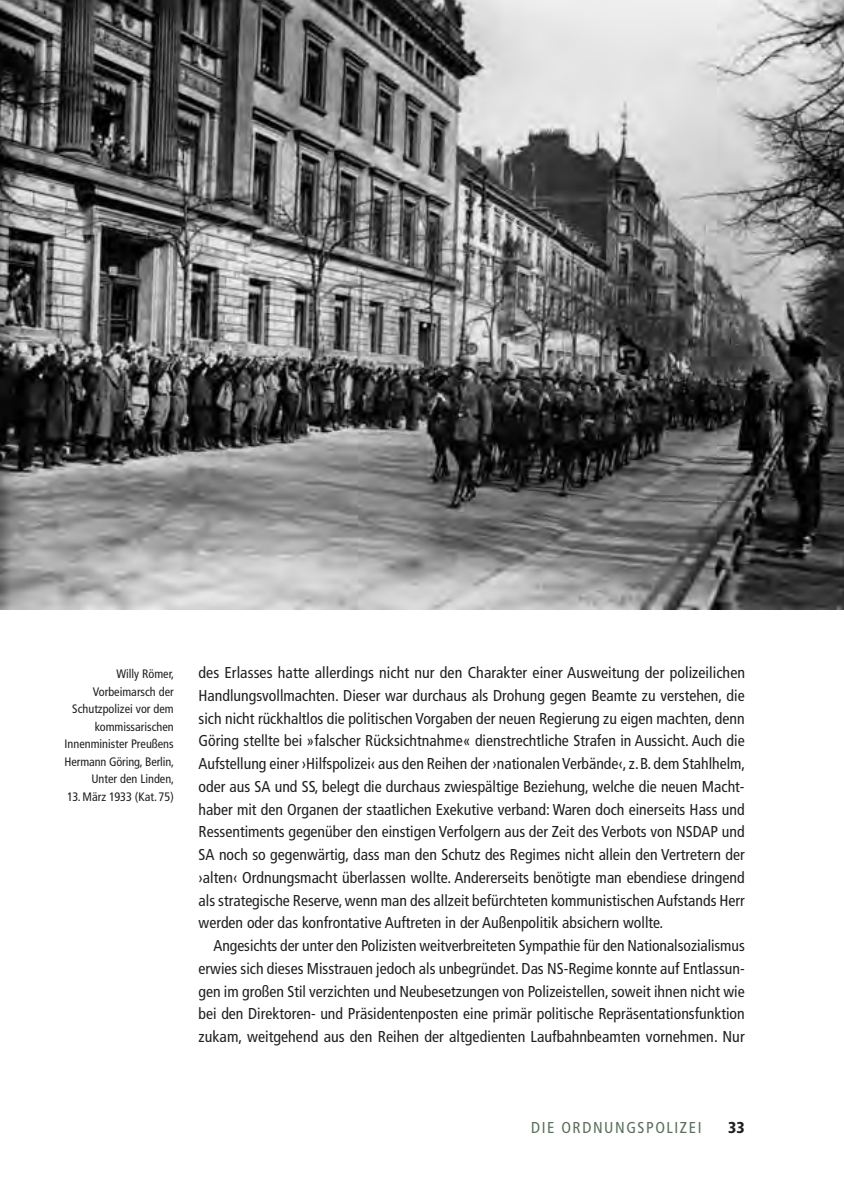
<style>
.page{position:relative;width:844px;height:1191px;background:#fff}
.page>*{position:absolute;margin:0;border:0;box-sizing:border-box;transform-origin:0 0}
.t1{font:condensed 15.75px/22.8px "Frutiger";color:#231f20}
.t2{font:condensed 15.75px "Frutiger";letter-spacing:.1em;color:#586f59}
.t3{font:900 condensed 15.75px "Frutiger";color:#231f20}
.t4{font:condensed 12.25px/17.5px "Frutiger";color:#231f20;text-align:right}
</style>
<div class="page">
<img style="left:0;top:0;width:843px;height:610px">
<p class="t4" style="left:64px;top:665px;width:111px">Willy Römer,<br>Vorbeimarsch der<br>Schutzpolizei vor dem kommissarischen<br>Innenminister Preußens<br>Hermann Göring, Berlin,<br>Unter den Linden,<br>13.März 1933 (Kat. 75)</p>
<p class="t1" style="left:198px;top:661px;width:548px">des Erlasses hatte allerdings nicht nur den Charakter einer Ausweitung der polizeilichen Handlungsvollmachten. Dieser war durchaus als Drohung gegen Beamte zu verstehen, die sich nicht rückhaltlos die politischen Vorgaben der neuen Regierung zu eigen machten, denn Göring stellte bei »falscher Rücksichtnahme« dienstrechtliche Strafen in Aussicht. Auch die Aufstellung einer ›Hilfspolizei‹ aus den Reihen der ›nationalen Verbände‹, z.B. dem Stahlhelm, oder aus SA und SS, belegt die durchaus zwiespältige Beziehung, welche die neuen Macht&shy;haber mit den Organen der staatlichen Exekutive verband: Waren doch einerseits Hass und Ressentiments gegenüber den einstigen Verfolgern aus der Zeit des Verbots von NSDAP und SA noch so gegenwärtig, dass man den Schutz des Regimes nicht allein den Vertretern der ›alten‹ Ordnungsmacht überlassen wollte. Andererseits benötigte man ebendiese dringend als strategische Reserve, wenn man des allzeit befürchteten kommunistischen Aufstands Herr werden oder das konfrontative Auftreten in der Außenpolitik absichern wollte.</p>
<p class="t1" style="left:198px;top:934px;width:547px;text-align:justify;text-indent:15px">Angesichts der unter den Polizisten weitverbreiteten Sympathie für den Nationalsozialismus erwies sich dieses Misstrauen jedoch als unbegründet. Das NS-Regime konnte auf Entlassun&shy;gen im großen Stil verzichten und Neubesetzungen von Polizeistellen, soweit ihnen nicht wie bei den Direktoren- und Präsidentenposten eine primär politische Repräsentationsfunktion zukam, weitgehend aus den Reihen der altgedienten Laufbahnbeamten vornehmen. Nur</p>
<p class="t2" style="left:531px;top:1118px;width:110px">Die Ordnungspo</p>
<p class="t2" style="left:666px;top:1118px;width:36px">lizei</p>
<p class="t3" style="left:728px;top:1118px;width:18px">33</p>
</div>
